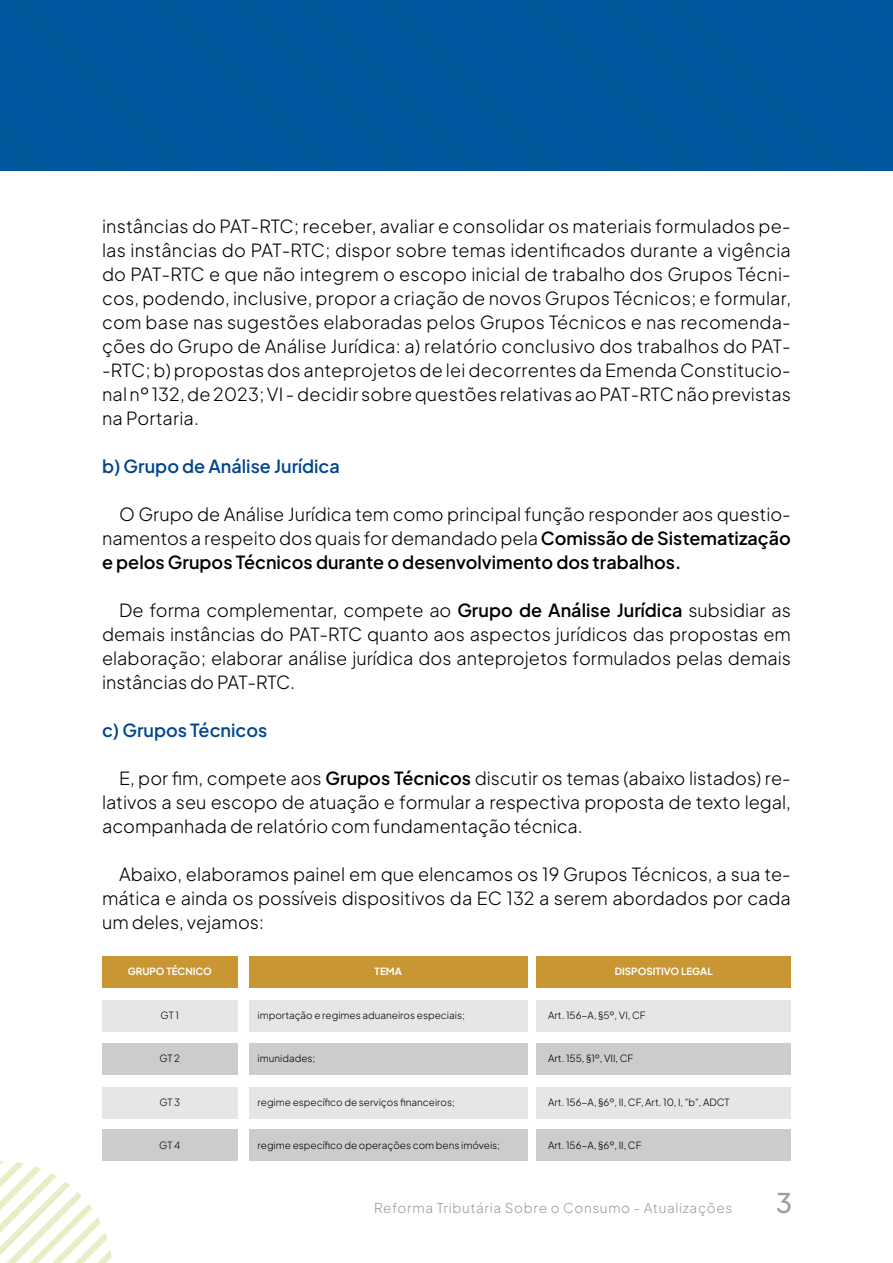
<style>
.page{position:relative;width:893px;height:1263px;background:#fff}
.page>*{position:absolute;margin:0;border:0;box-sizing:border-box;transform-origin:0 0}
.t1{font:500 27px "Plus Jakarta Sans";color:#9c9ba0}
.t2{font:300 18px/24px "Plus Jakarta Sans";color:#000;text-align:justify}
.t3{font:600 18px "Plus Jakarta Sans";color:#00478b}
.t4{font:300 13.5px "Plus Jakarta Sans";letter-spacing:.05em;color:#9c9ba0}
.t5{font:300 9.9px "Plus Jakarta Sans";color:#000}
.t6{font:700 9.9px "Plus Jakarta Sans";color:#fff}
.s1{font-weight:600}
</style>
<div class="page">
<div style="left:0;top:0;width:893px;height:171px;background:#00569e"></div>
<svg style="left:0;top:1161px;width:112px;height:102px"></svg>
<div style="left:102px;top:956px;width:136px;height:32px;background:#c89633"></div>
<div style="left:249px;top:956px;width:278px;height:32px;background:#c89633"></div>
<div style="left:537px;top:956px;width:254px;height:32px;background:#c89633"></div>
<div style="left:102px;top:1000px;width:136px;height:32px;background:#e6e6e6"></div>
<div style="left:249px;top:1000px;width:278px;height:32px;background:#e6e6e6"></div>
<div style="left:537px;top:1000px;width:254px;height:32px;background:#e6e6e6"></div>
<div style="left:102px;top:1043px;width:136px;height:32px;background:#ccc"></div>
<div style="left:249px;top:1043px;width:278px;height:32px;background:#ccc"></div>
<div style="left:537px;top:1043px;width:254px;height:32px;background:#ccc"></div>
<div style="left:102px;top:1086px;width:136px;height:32px;background:#e6e6e6"></div>
<div style="left:249px;top:1086px;width:278px;height:32px;background:#e6e6e6"></div>
<div style="left:537px;top:1086px;width:254px;height:32px;background:#e6e6e6"></div>
<div style="left:102px;top:1130px;width:136px;height:31px;background:#ccc"></div>
<div style="left:249px;top:1130px;width:278px;height:31px;background:#ccc"></div>
<div style="left:537px;top:1130px;width:254px;height:31px;background:#ccc"></div>
<p class="t2" style="left:102px;top:213px;width:690px">instâncias do PAT-RTC; receber, avaliar e consolidar os materiais formulados pe&shy;las instâncias do PAT-RTC; dispor sobre temas identificados durante a vigência do PAT-RTC e que não integrem o escopo inicial de trabalho dos Grupos Técni&shy;cos, podendo, inclusive, propor a criação de novos Grupos Técnicos; e formular, com base nas sugestões elaboradas pelos Grupos Técnicos e nas recomenda&shy;ções do Grupo de Análise Jurídica: a) relatório conclusivo dos trabalhos do PAT--RTC; b) propostas dos anteprojetos de lei decorrentes da Emenda Constitucio&shy;nal nº 132, de 2023; VI - decidir sobre questões relativas ao PAT-RTC não previstas na Portaria.</p>
<p class="t3" style="left:102px;top:451px;width:239px">b) Grupo de Análise Jurídica</p>
<p class="t2" style="left:102px;top:501px;width:690px;text-indent:17px">O Grupo de Análise Jurídica tem como principal função responder aos questio&shy;namentos a respeito dos quais for demandado pela <span class="s1">Comissão de Sistematização e pelos Grupos Técnicos durante o desenvolvimento dos trabalhos.</span></p>
<p class="t2" style="left:102px;top:597px;width:690px;text-indent:17px">De forma complementar, compete ao <span class="s1">Grupo de Análise Jurídica</span> subsidiar as demais instâncias do PAT-RTC quanto aos aspectos jurídicos das propostas em elaboração; elaborar análise jurídica dos anteprojetos formulados pelas demais instâncias do PAT-RTC.</p>
<p class="t3" style="left:102px;top:715px;width:167px">c) Grupos Técnicos</p>
<p class="t2" style="left:102px;top:765px;width:690px;text-indent:17px">E, por fim, compete aos <span class="s1">Grupos Técnicos</span> discutir os temas (abaixo listados) re&shy;lativos a seu escopo de atuação e formular a respectiva proposta de texto legal, acompanhada de relatório com fundamentação técnica.</p>
<p class="t2" style="left:102px;top:861px;width:690px;text-indent:17px">Abaixo, elaboramos painel em que elencamos os 19 Grupos Técnicos, a sua te&shy;mática e ainda os possíveis dispositivos da EC 132 a serem abordados por cada um deles, vejamos:</p>
<p class="t6" style="left:128px;top:962px;width:86px">GRUPO TÉCNICO</p>
<p class="t6" style="left:375px;top:962px;width:29px">TEMA</p>
<p class="t6" style="left:615px;top:962px;width:99px">DISPOSITIVO LEGAL</p>
<p class="t5" style="left:161px;top:1007px;width:20px">GT 1</p>
<p class="t5" style="left:159px;top:1051px;width:22px">GT 2</p>
<p class="t5" style="left:159px;top:1094px;width:22px">GT 3</p>
<p class="t5" style="left:548px;top:1007px;width:99px">Art. 156−A, §5º, VI, CF</p>
<p class="t5" style="left:548px;top:1051px;width:87px">Art. 155, §1º, VII, CF</p>
<p class="t5" style="left:548px;top:1094px;width:183px">Art. 156−A, §6º, II, CF, Art. 10, I, "b", ADCT</p>
<p class="t5" style="left:258px;top:1007px;width:209px">importação e regimes aduaneiros especiais;</p>
<p class="t5" style="left:258px;top:1051px;width:59px">imunidades;</p>
<p class="t5" style="left:258px;top:1094px;width:199px">regime específico de serviços financeiros;</p>
<p class="t5" style="left:159px;top:1137px;width:22px">GT 4</p>
<p class="t5" style="left:258px;top:1137px;width:244px">regime específico de operações com bens imóveis;</p>
<p class="t5" style="left:548px;top:1137px;width:95px">Art. 156−A, §6º, II, CF</p>
<p class="t4" style="left:374px;top:1197px;width:360px">Reforma Tributária Sobre o Consumo - Atualizações</p>
<h1 class="t1" style="left:776px;top:1180px;width:18px">3</h1>
</div>
